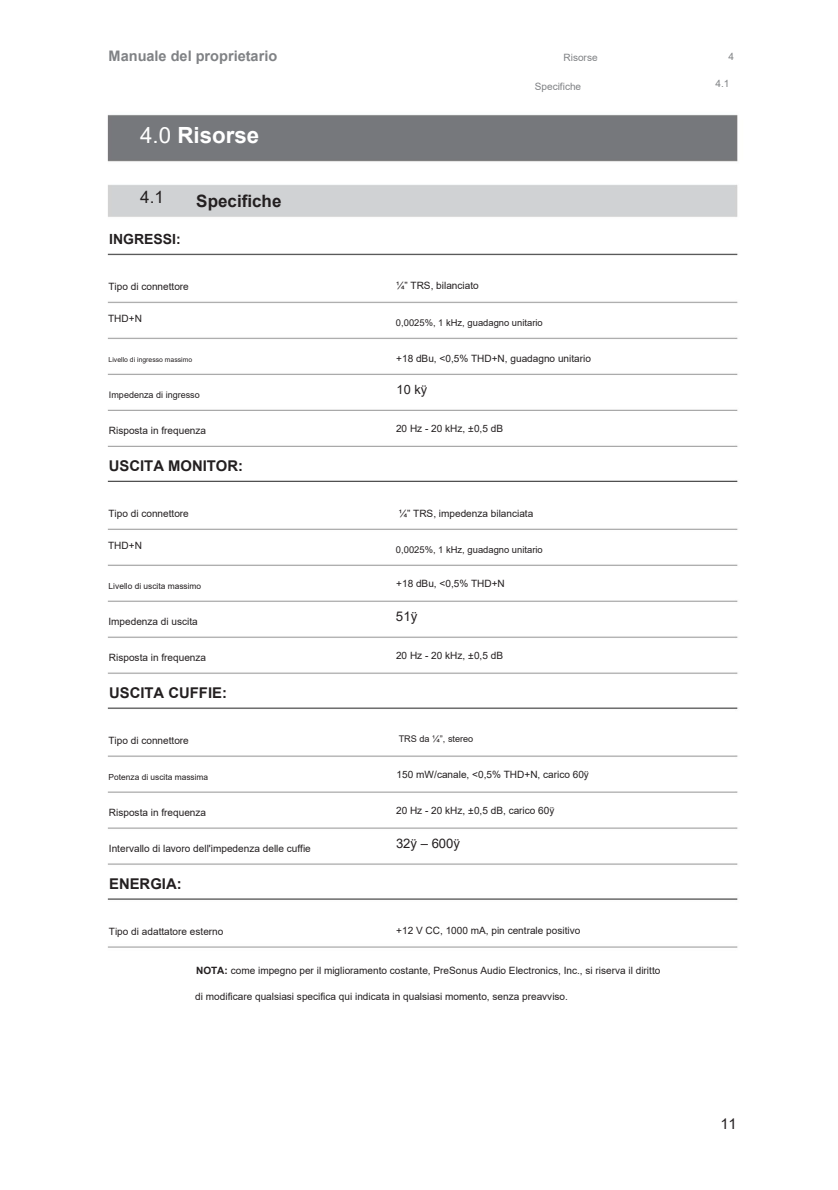
<style>
.page{position:relative;width:838px;height:1190px;background:#fff}
.page>*{position:absolute;margin:0;border:0;box-sizing:border-box;transform-origin:0 0}
.t1{font:700 22.2px "Arial";color:#fff}
.t2{font:700 17px "Arial";color:#231f20}
.t3{font:17px "Arial";color:#231f20}
.t4{font:700 14.8px "Arial";color:#231f20}
.t5{font:14.8px "Arial";color:#231f20}
.t6{font:700 14.6px "Arial";color:#808285}
.t7{font:700 14px "Arial";color:#231f20}
.t8{font:13.4px "Arial";color:#231f20}
.t9{font:13.2px "Arial";color:#231f20}
.t10{font:12.8px "Arial";color:#231f20}
.t11{font:10px "Arial";color:#231f20}
.t12{font:10px "Arial";color:#808285}
.t13{font:9.4px "Arial";color:#231f20}
.t14{font:9.2px "Arial";color:#231f20}
.t15{font:9px "Arial";color:#231f20}
.t16{font:8.4px "Arial";color:#231f20}
.t17{font:6.8px "Arial";color:#231f20}
.s1{font-weight:400}
.s2{font-weight:700}
</style>
<div class="page">
<img style="left:107px;top:114px;width:631px;height:834px">
<h3 class="t6" style="left:109px;top:45px;width:170px">Manuale del proprietario</h3>
<h1 class="t1" style="left:140px;top:119px;width:120px"><span class="s1">4.0</span> Risorse</h1>
<h2 class="t3" style="left:140px;top:186px;width:25px">4.1</h2>
<h3 class="t7" style="left:109px;top:230px;width:73px">INGRESSI:</h3>
<h2 class="t2" style="left:196px;top:189px;width:87px">Specifiche</h2>
<p class="t11" style="left:108px;top:280px;width:82px">Tipo di connettore</p>
<p class="t11" style="left:108px;top:312px;width:35px">THD+N</p>
<p class="t17" style="left:109px;top:355px;width:85px">Livello di ingresso massimo</p>
<p class="t15" style="left:109px;top:388px;width:92px">Impedenza di ingresso</p>
<p class="t11" style="left:109px;top:424px;width:99px">Risposta in frequenza</p>
<h3 class="t4" style="left:109px;top:456px;width:136px">USCITA MONITOR:</h3>
<p class="t11" style="left:108px;top:507px;width:82px">Tipo di connettore</p>
<p class="t11" style="left:108px;top:539px;width:35px">THD+N</p>
<p class="t16" style="left:109px;top:580px;width:94px">Livello di uscita massimo</p>
<p class="t11" style="left:108px;top:614px;width:91px">Impedenza di uscita</p>
<p class="t11" style="left:109px;top:651px;width:99px">Risposta in frequenza</p>
<h3 class="t4" style="left:109px;top:683px;width:119px">USCITA CUFFIE:</h3>
<p class="t11" style="left:108px;top:733px;width:82px">Tipo di connettore</p>
<p class="t16" style="left:109px;top:771px;width:101px">Potenza di uscita massima</p>
<p class="t11" style="left:109px;top:805px;width:99px">Risposta in frequenza</p>
<p class="t11" style="left:109px;top:841px;width:203px">Intervallo di lavoro dell'impedenza delle cuffie</p>
<h3 class="t4" style="left:109px;top:874px;width:74px">ENERGIA:</h3>
<p class="t11" style="left:109px;top:924px;width:116px">Tipo di adattatore esterno</p>
<p class="t12" style="left:564px;top:50px;width:36px">Risorse</p>
<p class="t12" style="left:535px;top:80px;width:48px">Specifiche</p>
<p class="t11" style="left:396px;top:278px;width:84px">¼” TRS, bilanciato</p>
<p class="t13" style="left:396px;top:316px;width:148px">0,0025%, 1 kHz, guadagno unitario</p>
<p class="t11" style="left:396px;top:352px;width:196px">+18 dBu, &lt;0,5% THD+N, guadagno unitario</p>
<p class="t10" style="left:397px;top:381px;width:32px">10 kÿ</p>
<p class="t11" style="left:396px;top:422px;width:109px">20 Hz - 20 kHz, ±0,5 dB</p>
<p class="t11" style="left:399px;top:506px;width:136px">¼” TRS, impedenza bilanciata</p>
<p class="t13" style="left:396px;top:543px;width:148px">0,0025%, 1 kHz, guadagno unitario</p>
<p class="t11" style="left:396px;top:577px;width:110px">+18 dBu, &lt;0,5% THD+N</p>
<h3 class="t8" style="left:396px;top:607px;width:23px">51ÿ</h3>
<p class="t11" style="left:396px;top:649px;width:109px">20 Hz - 20 kHz, ±0,5 dB</p>
<p class="t14" style="left:399px;top:733px;width:76px">TRS da ¼”, stereo</p>
<p class="t11" style="left:397px;top:768px;width:194px">150 mW/canale, &lt;0,5% THD+N, carico 60ÿ</p>
<p class="t11" style="left:396px;top:804px;width:160px">20 Hz - 20 kHz, ±0,5 dB, carico 60ÿ</p>
<h3 class="t9" style="left:396px;top:834px;width:66px">32ÿ – 600ÿ</h3>
<p class="t11" style="left:396px;top:924px;width:186px">+12 V CC, 1000 mA, pin centrale positivo</p>
<p class="t11" style="left:196px;top:963px;width:466px"><span class="s2">NOTA:</span> come impegno per il miglioramento costante, PreSonus Audio Electronics, Inc., si riserva il diritto</p>
<p class="t11" style="left:195px;top:990px;width:374px">di modificare qualsiasi specifica qui indicata in qualsiasi momento, senza preavviso.</p>
<p class="t12" style="left:728px;top:50px;width:7px">4</p>
<p class="t12" style="left:715px;top:76px;width:15px">4.1</p>
<h3 class="t5" style="left:720px;top:1113px;width:18px">11</h3>
</div>
